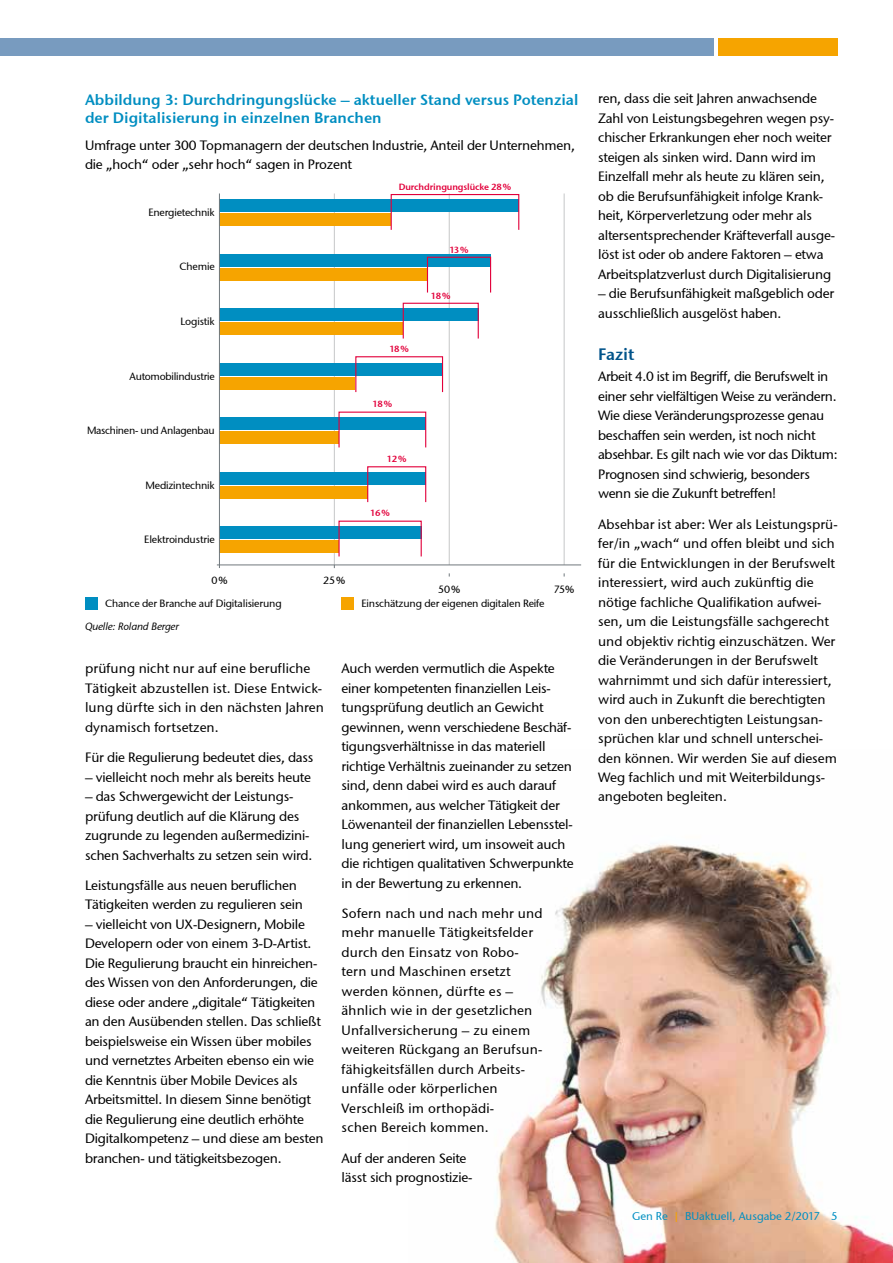
<style>
.page{position:relative;width:893px;height:1263px;background:#fff}
.page>*{position:absolute;margin:0;border:0;box-sizing:border-box;transform-origin:0 0}
.t1{font:600 16.5px "Stone Sans GC Re";color:#00538a}
.t2{font:600 15px/18px "Stone Sans GC Re";color:#008ec1}
.t3{font:13.5px/19.5px "Stone Sans GC Re";letter-spacing:-.015em;color:#000}
.t4{font:13.5px/19.5px "Stone Sans GC Re";letter-spacing:.015em;color:#000}
.t5{font:13.5px/19.5px "Stone Sans GC Re";letter-spacing:.005em;color:#000}
.t6{font:11.25px "Stone Sans GC Re";color:#008ec1}
.t7{font:10.5px "Stone Sans GC Re";letter-spacing:-.015em;color:#000}
.t8{font:italic 10.5px "Stone Sans GC Re";letter-spacing:-.015em;color:#000}
.t9{font:600 9px "Stone Sans GC Re";letter-spacing:-.015em;color:#e2003b}
.s1{color:#f6a400}
</style>
<div class="page">
<div style="left:0;top:38px;width:714px;height:17px;background:#789bbf"></div>
<div style="left:718px;top:38px;width:120px;height:17px;background:#f6a400"></div>
<img style="left:494px;top:844px;width:399px;height:419px">
<hr style="left:334px;top:193px;width:1px;height:372px;background:#c6c7c8">
<hr style="left:449px;top:193px;width:1px;height:372px;background:#c6c7c8">
<hr style="left:564px;top:193px;width:1px;height:372px;background:#c6c7c8">
<div style="left:219px;top:363px;width:224px;height:13px;background:#008ec1"></div>
<div style="left:219px;top:377px;width:136px;height:13px;background:#f6a400"></div>
<div style="left:219px;top:417px;width:207px;height:13px;background:#008ec1"></div>
<div style="left:219px;top:431px;width:119px;height:13px;background:#f6a400"></div>
<div style="left:219px;top:254px;width:272px;height:13px;background:#008ec1"></div>
<div style="left:219px;top:268px;width:208px;height:13px;background:#f6a400"></div>
<div style="left:219px;top:308px;width:260px;height:13px;background:#008ec1"></div>
<div style="left:219px;top:322px;width:184px;height:13px;background:#f6a400"></div>
<div style="left:219px;top:472px;width:207px;height:13px;background:#008ec1"></div>
<div style="left:219px;top:486px;width:149px;height:13px;background:#f6a400"></div>
<div style="left:219px;top:526px;width:203px;height:13px;background:#008ec1"></div>
<div style="left:219px;top:540px;width:119px;height:13px;background:#f6a400"></div>
<div style="left:85px;top:597px;width:13px;height:13px;background:#008ec1"></div>
<div style="left:219px;top:199px;width:300px;height:13px;background:#008ec1"></div>
<div style="left:219px;top:213px;width:172px;height:13px;background:#f6a400"></div>
<div style="left:342px;top:597px;width:12px;height:13px;background:#f6a400"></div>
<hr style="left:219px;top:193px;width:1px;height:375px;background:#70787d">
<hr style="left:217px;top:564px;width:364px;height:1px;background:#70787d">
<div style="left:391px;top:194px;width:128px;height:36px;border:1px solid #e2003b"></div>
<div style="left:427px;top:257px;width:64px;height:36px;border:1px solid #e2003b"></div>
<div style="left:403px;top:303px;width:76px;height:36px;border:1px solid #e2003b"></div>
<div style="left:355px;top:356px;width:88px;height:37px;border:1px solid #e2003b"></div>
<div style="left:367px;top:466px;width:59px;height:37px;border:1px solid #e2003b"></div>
<p class="t2" style="left:85px;top:90px;width:495px">Abbildung 3: Durchdringungslücke – aktueller Stand versus Potenzial der Digitalisierung in einzelnen Branchen</p>
<p class="t3" style="left:85px;top:135px;width:491px">Umfrage unter 300 Topmanagern der deutschen Industrie, Anteil der Unternehmen, die „hoch“ oder „sehr hoch“ sagen in Prozent</p>
<p class="t9" style="left:399px;top:181px;width:114px">Durchdringungslücke 28%</p>
<p class="t7" style="left:148px;top:206px;width:68px">Energietechnik</p>
<p class="t7" style="left:180px;top:260px;width:37px">Chemie</p>
<p class="t7" style="left:180px;top:315px;width:36px">Logistik</p>
<p class="t7" style="left:130px;top:370px;width:87px">Automobilindustrie</p>
<p class="t7" style="left:87px;top:424px;width:129px">Maschinen- und Anlagenbau</p>
<p class="t7" style="left:145px;top:479px;width:71px">Medizintechnik</p>
<p class="t7" style="left:144px;top:533px;width:72px">Elektroindustrie</p>
<p class="t9" style="left:389px;top:343px;width:21px">18%</p>
<p class="t9" style="left:373px;top:399px;width:21px">18%</p>
<p class="t9" style="left:387px;top:453px;width:21px">12%</p>
<p class="t9" style="left:370px;top:508px;width:21px">16%</p>
<p class="t9" style="left:449px;top:244px;width:21px">13%</p>
<p class="t9" style="left:431px;top:290px;width:21px">18%</p>
<p class="t7" style="left:323px;top:574px;width:24px">25%</p>
<p class="t7" style="left:211px;top:574px;width:18px">0%</p>
<p class="t7" style="left:105px;top:597px;width:178px">Chance der Branche auf Digitalisierung</p>
<p class="t7" style="left:361px;top:597px;width:184px">Einschätzung der eigenen digitalen Reife</p>
<p class="t7" style="left:438px;top:583px;width:24px">50%</p>
<p class="t8" style="left:85px;top:620px;width:95px">Quelle: Roland Berger</p>
<p class="t7" style="left:554px;top:583px;width:22px">75%</p>
<p class="t5" style="left:85px;top:659px;width:240px">prüfung nicht nur auf eine berufliche Tätigkeit abzustellen ist. Diese Entwick&shy;lung dürfte sich in den nächsten Jahren dynamisch fortsetzen.</p>
<p class="t3" style="left:85px;top:748px;width:230px">Für die Regulierung bedeutet dies, dass</p>
<p class="t3" style="left:85px;top:767px;width:227px">– vielleicht noch mehr als bereits heute</p>
<p class="t3" style="left:85px;top:787px;width:229px">– das Schwergewicht der Leistungs&shy;prüfung deutlich auf die Klärung des zugrunde zu legenden außermedizini&shy;schen Sachverhalts zu setzen sein wird.</p>
<p class="t3" style="left:85px;top:875px;width:219px">Leistungsfälle aus neuen beruflichen<br>Tätigkeiten werden zu regulieren sein</p>
<p class="t3" style="left:85px;top:914px;width:240px">– vielleicht von UX-Designern, Mobile Developern oder von einem 3-D-Artist.<br>Die Regulierung braucht ein hinreichen&shy;des Wissen von den Anforderungen, die diese oder andere „digitale“ Tätigkeiten an den Ausübenden stellen. Das schließt beispielsweise ein Wissen über mobiles und vernetztes Arbeiten ebenso ein wie die Kenntnis über Mobile Devices als Arbeitsmittel. In diesem Sinne benötigt die Regulierung eine deutlich erhöhte Digitalkompetenz – und diese am besten branchen- und tätigkeitsbezogen.</p>
<p class="t3" style="left:342px;top:659px;width:234px">Auch werden vermutlich die Aspekte einer kompetenten finanziellen Leis&shy;tungsprüfung deutlich an Gewicht gewinnen, wenn verschiedene Beschäf&shy;tigungsverhältnisse in das materiell richtige Verhältnis zueinander zu setzen sind, denn dabei wird es auch darauf ankommen, aus welcher Tätigkeit der Löwenanteil der finanziellen Lebensstel&shy;lung generiert wird, um insoweit auch die richtigen qualitativen Schwerpunkte in der Bewertung zu erkennen.</p>
<p class="t4" style="left:342px;top:903px;width:202px">Sofern nach und nach mehr und mehr manuelle Tätigkeitsfelder durch den Einsatz von Robo&shy;tern und Maschinen ersetzt werden können, dürfte es – ähnlich wie in der gesetzlichen<br>Unfallversicherung – zu einem weiteren Rückgang an Berufsun&shy;fähigkeitsfällen durch Arbeits&shy;unfälle oder körperlichen<br>Verschleiß im orthopädi-<br>schen Bereich kommen.</p>
<p class="t3" style="left:342px;top:1148px;width:132px">Auf der anderen Seite lässt sich prognostizie-</p>
<p class="t3" style="left:598px;top:89px;width:238px">ren, dass die seit Jahren anwachsende Zahl von Leistungsbegehren wegen psy&shy;chischer Erkrankungen eher noch weiter steigen als sinken wird. Dann wird im Einzelfall mehr als heute zu klären sein, ob die Berufsunfähigkeit infolge Krank&shy;heit, Körperverletzung oder mehr als altersentsprechender Kräfteverfall ausge&shy;löst ist oder ob andere Faktoren – etwa Arbeitsplatzverlust durch Digitalisierung</p>
<p class="t3" style="left:598px;top:284px;width:237px">– die Berufsunfähigkeit maßgeblich oder ausschließlich ausgelöst haben.</p>
<p class="t1" style="left:598px;top:344px;width:38px">Fazit</p>
<p class="t3" style="left:598px;top:367px;width:241px">Arbeit 4.0 ist im Begriff, die Berufswelt in einer sehr vielfältigen Weise zu verändern.<br>Wie diese Veränderungsprozesse genau beschaffen sein werden, ist noch nicht absehbar. Es gilt nach wie vor das Diktum:<br>Prognosen sind schwierig, besonders wenn sie die Zukunft betreffen!</p>
<p class="t3" style="left:598px;top:514px;width:241px">Absehbar ist aber: Wer als Leistungsprü&shy;fer/in „wach“ und offen bleibt und sich für die Entwicklungen in der Berufswelt interessiert, wird auch zukünftig die nötige fachliche Qualifikation aufwei&shy;sen, um die Leistungsfälle sachgerecht und objektiv richtig einzuschätzen. Wer die Veränderungen in der Berufswelt wahrnimmt und sich dafür interessiert, wird auch in Zukunft die berechtigten von den unberechtigten Leistungsan&shy;sprüchen klar und schnell unterschei&shy;den können. Wir werden Sie auf diesem Weg fachlich und mit Weiterbildungs&shy;angeboten begleiten.</p>
<p class="t6" style="left:632px;top:1209px;width:207px">Gen Re <span class="s1">|</span> BUaktuell, Ausgabe 2/2017 5</p>
</div>
